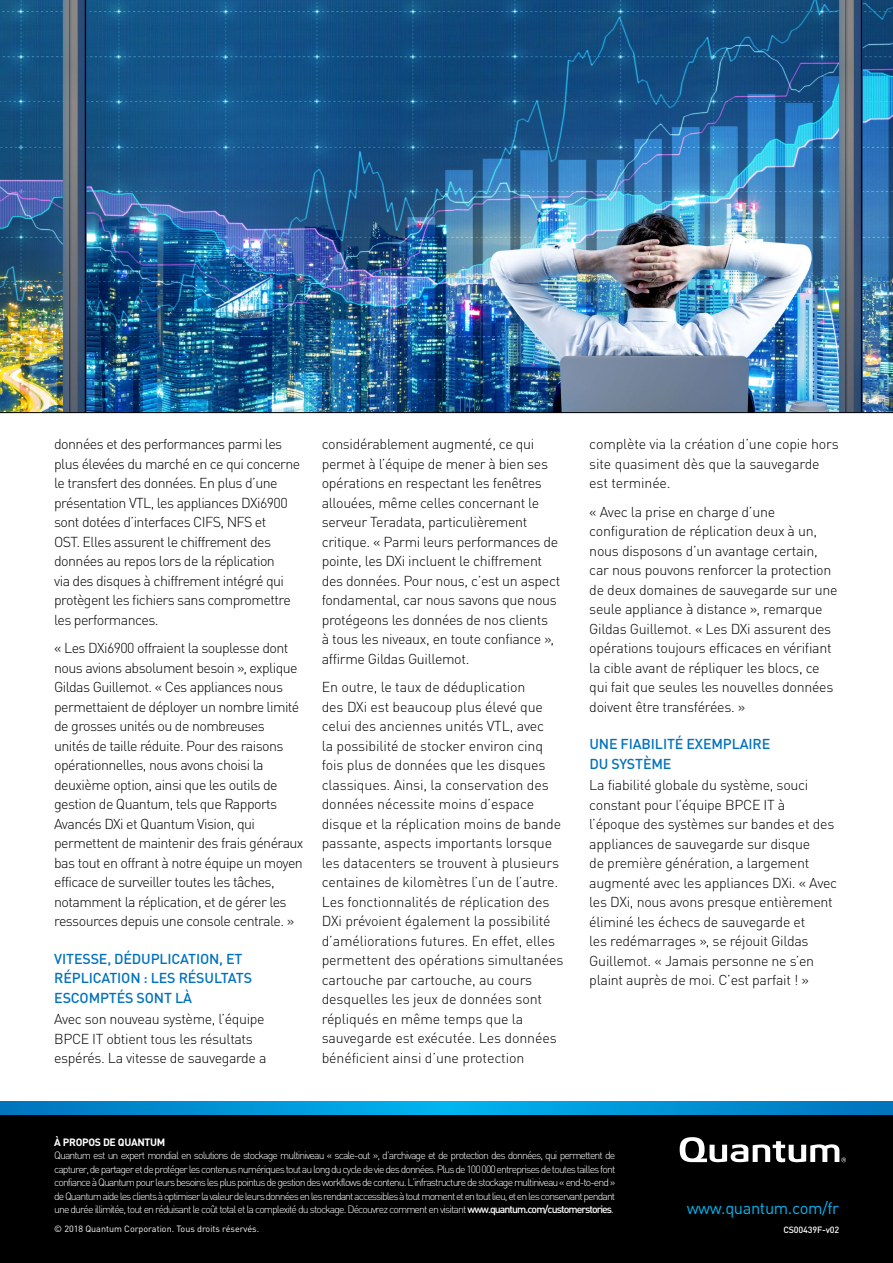
<style>
.page{position:relative;width:893px;height:1263px;background:#fff}
.page>*{position:absolute;margin:0;border:0;box-sizing:border-box;transform-origin:0 0}
.t1{font:16.5px "DIN Pro";letter-spacing:-.025em;color:#00b6f1}
.t2{font:300 14.25px/19.5px "DIN Pro";letter-spacing:-.025em;color:#000}
.t3{font:500 14.25px/19.5px "DIN Pro";letter-spacing:-.01em;color:#0072bc}
.t4{font:300 10.5px/13.5px "DIN Pro";letter-spacing:-.09em;color:#fff;text-align:justify}
.t5{font:700 10.5px "DIN Pro";letter-spacing:-.03em;color:#fff}
.t6{font:9px "DIN Pro";color:#fff}
.t7{font:500 9px "DIN Pro";letter-spacing:-.02em;color:#fff}
.s1{font-weight:500}
</style>
<div class="page">
<img style="left:0;top:0;width:893px;height:413px">
<div style="left:0;top:1114px;width:893px;height:149px;background:#000"></div>
<svg style="left:680px;top:1137px;width:166px;height:25px"></svg>
<svg style="left:0;top:1101px;width:893px;height:13px;background:#0093d5"></svg>
<p class="t2" style="left:54px;top:433px;width:248px">données et des performances parmi les plus élevées du marché en ce qui concerne le transfert des données. En plus d’une présentation VTL, les appliances DXi6900 sont dotées d’interfaces CIFS, NFS et<br>OST. Elles assurent le chiffrement des données au repos lors de la réplication<br>via des disques à chiffrement intégré qui protègent les fichiers sans compromettre les performances.</p>
<p class="t2" style="left:54px;top:637px;width:251px">« Les DXi6900 offraient la souplesse dont nous avions absolument besoin », explique Gildas Guillemot. « Ces appliances nous permettaient de déployer un nombre limité de grosses unités ou de nombreuses unités de taille réduite. Pour des raisons opérationnelles, nous avons choisi la deuxième option, ainsi que les outils de gestion de Quantum, tels que Rapports Avancés DXi et Quantum Vision, qui permettent de maintenir des frais généraux bas tout en offrant à notre équipe un moyen efficace de surveiller toutes les tâches, notamment la réplication, et de gérer les ressources depuis une console centrale. »</p>
<p class="t3" style="left:54px;top:947px;width:199px">VITESSE, DÉDUPLICATION, ET<br>RÉPLICATION : LES RÉSULTATS<br>ESCOMPTÉS SONT LÀ</p>
<p class="t2" style="left:54px;top:1008px;width:214px">Avec son nouveau système, l’équipe<br>BPCE IT obtient tous les résultats espérés. La vitesse de sauvegarde a</p>
<p class="t2" style="left:322px;top:433px;width:240px">considérablement augmenté, ce qui permet à l’équipe de mener à bien ses opérations en respectant les fenêtres allouées, même celles concernant le serveur Teradata, particulièrement critique. « Parmi leurs performances de pointe, les DXi incluent le chiffrement des données. Pour nous, c’est un aspect fondamental, car nous savons que nous protégeons les données de nos clients<br>à tous les niveaux, en toute confiance », affirme Gildas Guillemot.</p>
<p class="t2" style="left:322px;top:676px;width:243px">En outre, le taux de déduplication<br>des DXi est beaucoup plus élevé que celui des anciennes unités VTL, avec<br>la possibilité de stocker environ cinq fois plus de données que les disques classiques. Ainsi, la conservation des données nécessite moins d’espace disque et la réplication moins de bande passante, aspects importants lorsque les datacenters se trouvent à plusieurs centaines de kilomètres l’un de l’autre.<br>Les fonctionnalités de réplication des DXi prévoient également la possibilité d’améliorations futures. En effet, elles permettent des opérations simultanées cartouche par cartouche, au cours desquelles les jeux de données sont répliqués en même temps que la sauvegarde est exécutée. Les données bénéficient ainsi d’une protection</p>
<p class="t2" style="left:589px;top:433px;width:251px">complète via la création d’une copie hors site quasiment dès que la sauvegarde est terminée.</p>
<p class="t2" style="left:589px;top:500px;width:250px">« Avec la prise en charge d’une configuration de réplication deux à un, nous disposons d’un avantage certain, car nous pouvons renforcer la protection de deux domaines de sauvegarde sur une seule appliance à distance », remarque Gildas Guillemot. « Les DXi assurent des opérations toujours efficaces en vérifiant la cible avant de répliquer les blocs, ce qui fait que seules les nouvelles données doivent être transférées. »</p>
<p class="t3" style="left:589px;top:733px;width:182px">UNE FIABILITÉ EXEMPLAIRE<br>DU SYSTÈME</p>
<p class="t2" style="left:589px;top:774px;width:249px">La fiabilité globale du système, souci constant pour l’équipe BPCE IT à l’époque des systèmes sur bandes et des appliances de sauvegarde sur disque<br>de première génération, a largement augmenté avec les appliances DXi. « Avec les DXi, nous avons presque entièrement éliminé les échecs de sauvegarde et<br>les redémarrages », se réjouit Gildas Guillemot. « Jamais personne ne s’en plaint auprès de moi. C’est parfait ! »</p>
<p class="t5" style="left:54px;top:1133px;width:113px">À PROPOS DE QUANTUM</p>
<p class="t4" style="left:54px;top:1148px;width:563px">Quantum est un expert mondial en solutions de stockage multiniveau « scale-out », d’archivage et de protection des données, qui permettent de capturer, de partager et de protéger les contenus numériques tout au long du cycle de vie des données. Plus de 100 000 entreprises de toutes tailles font confiance à Quantum pour leurs besoins les plus pointus de gestion des workflows de contenu. L’infrastructure de stockage multiniveau « end-to-end » de Quantum aide les clients à optimiser la valeur de leurs données en les rendant accessibles à tout moment et en tout lieu, et en les conservant pendant une durée illimitée, tout en réduisant le coût total et la complexité du stockage. Découvrez comment en visitant <span class="s1">www.quantum.com/customerstories</span>.</p>
<p class="t6" style="left:54px;top:1222px;width:207px">© 2018 Quantum Corporation. Tous droits réservés.</p>
<p class="t7" style="left:783px;top:1222px;width:57px">CS00439F-v02</p>
<p class="t1" style="left:687px;top:1195px;width:154px">www.quantum.com/fr</p>
</div>
